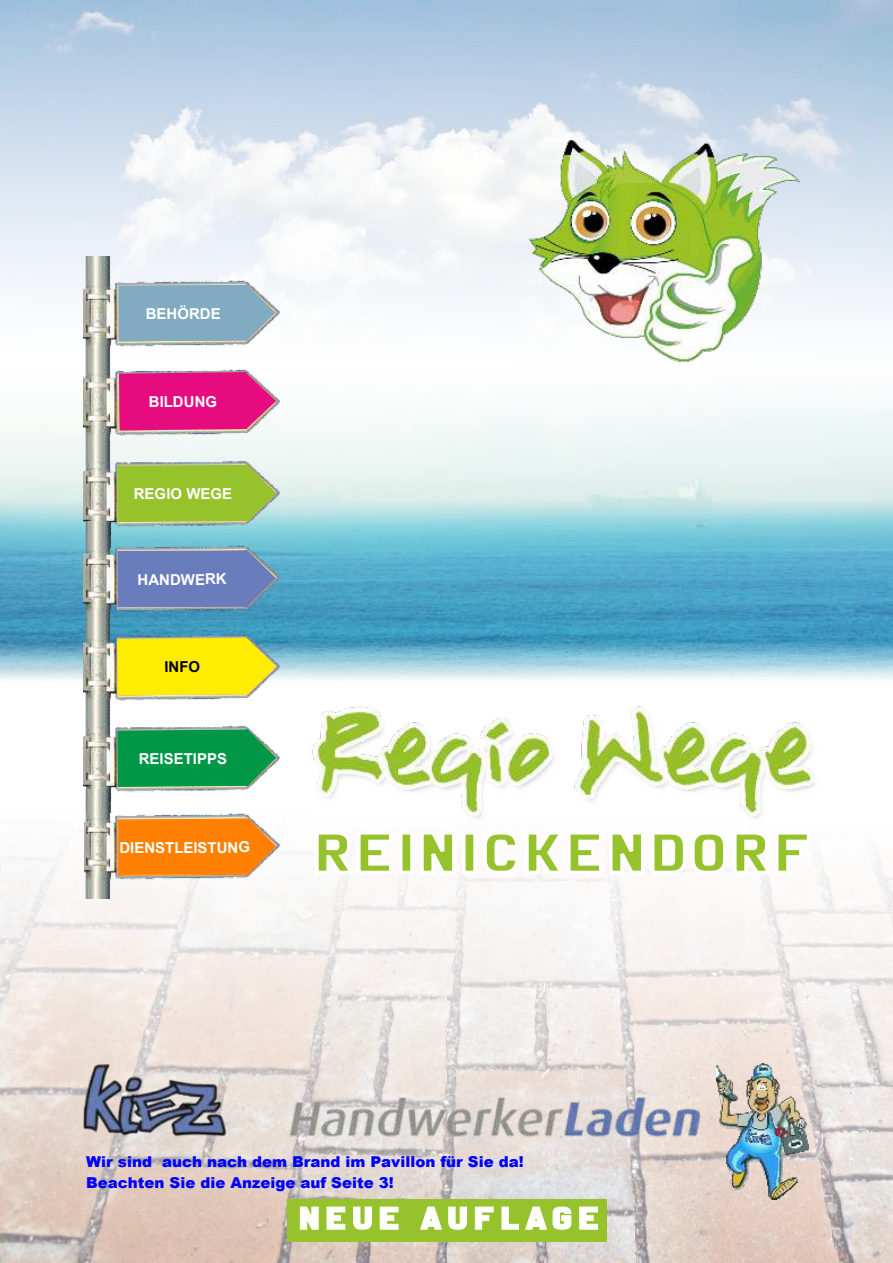
<style>
.page{position:relative;width:893px;height:1263px;background:#fff}
.page>*{position:absolute;margin:0;border:0;box-sizing:border-box;transform-origin:0 0}
.t1{font:900 15px/21.1px "Arial";color:#00f}
.t2{font:700 15px "Arial";letter-spacing:-.005em;color:#fff}
.t3{font:700 15px "Arial";color:#000}
</style>
<div class="page">
<img style="left:0;top:872px;width:893px;height:391px">
<img style="left:0;top:0;width:893px;height:872px">
<img style="left:502px;top:132px;width:317px;height:233px">
<img style="left:281px;top:692px;width:581px;height:137px">
<svg style="left:313px;top:829px;width:82px;height:47px"></svg>
<div style="left:399px;top:831px;width:15px;height:43px;background:#96c22c;border:4px solid #fefefe"></div>
<svg style="left:418px;top:829px;width:40px;height:47px"></svg>
<div style="left:462px;top:831px;width:15px;height:43px;background:#96c22c;border:4px solid #fefefe"></div>
<svg style="left:481px;top:827px;width:331px;height:49px"></svg>
<img style="left:74px;top:1063px;width:641px;height:73px">
<img style="left:717px;top:1063px;width:92px;height:136px">
<div style="left:287px;top:1199px;width:319px;height:43px;background:#96c22c"></div>
<svg style="left:300px;top:1206px;width:19px;height:24px"></svg>
<svg style="left:326px;top:1206px;width:20px;height:24px"></svg>
<svg style="left:353px;top:1206px;width:19px;height:24px"></svg>
<svg style="left:379px;top:1206px;width:20px;height:24px"></svg>
<svg style="left:420px;top:1206px;width:22px;height:24px"></svg>
<svg style="left:448px;top:1206px;width:19px;height:24px"></svg>
<svg style="left:475px;top:1206px;width:19px;height:24px"></svg>
<svg style="left:501px;top:1206px;width:18px;height:24px"></svg>
<svg style="left:525px;top:1206px;width:47px;height:24px"></svg>
<svg style="left:579px;top:1206px;width:19px;height:24px"></svg>
<img style="left:83px;top:256px;width:198px;height:291px">
<img style="left:83px;top:521px;width:197px;height:291px">
<img style="left:84px;top:789px;width:196px;height:109px">
<svg style="left:117px;top:818px;width:159px;height:58px"></svg>
<svg style="left:116px;top:728px;width:160px;height:60px"></svg>
<svg style="left:116px;top:637px;width:161px;height:61px"></svg>
<svg style="left:116px;top:463px;width:160px;height:60px"></svg>
<svg style="left:116px;top:549px;width:160px;height:59px"></svg>
<svg style="left:119px;top:372px;width:157px;height:58px"></svg>
<svg style="left:118px;top:285px;width:158px;height:56px"></svg>
<p class="t2" style="left:146px;top:308px;width:77px">BEHÖRDE</p>
<p class="t2" style="left:149px;top:397px;width:70px;rotate:-1deg">BILDUNG</p>
<p class="t2" style="left:134px;top:488px;width:100px">REGIO WEGE</p>
<p class="t2" style="left:138px;top:574px;width:91px">HANDWERK</p>
<p class="t3" style="left:164px;top:662px;width:37px;rotate:-1deg">INFO</p>
<p class="t2" style="left:139px;top:753px;width:90px">REISETIPPS</p>
<p class="t2" style="left:119px;top:842px;width:132px">DIENSTLEISTUNG</p>
<p class="t1" style="left:86px;top:1153px;width:439px">Wir sind auch nach dem Brand im Pavillon für Sie da!<br>Beachten Sie die Anzeige auf Seite 3!</p>
</div>
